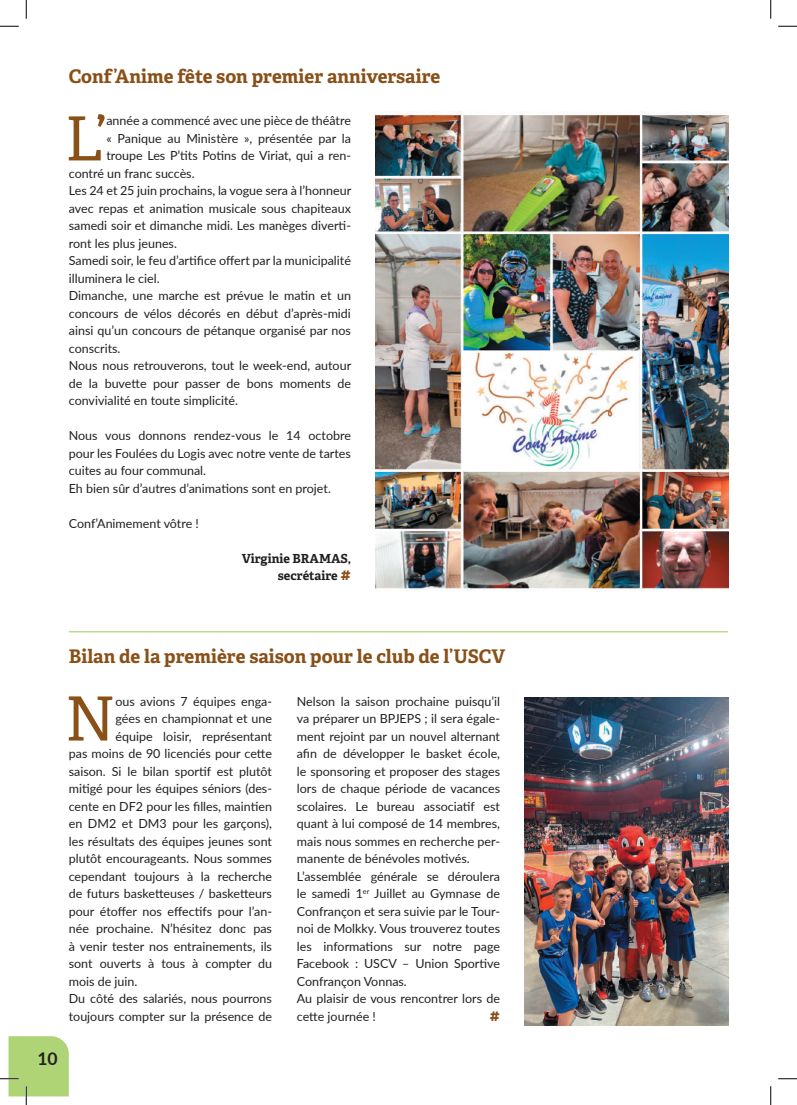
<style>
.page{position:relative;width:797px;height:1105px;background:#fff}
.page>*{position:absolute;margin:0;border:0;box-sizing:border-box;transform-origin:0 0}
.t1{font:60.88px "Adelle";color:#895018}
.t2{font:700 18.75px "Adelle";color:#895018}
.t3{font:700 17.5px "Lato";color:#231f20}
.t4{font:700 17.5px "Adelle";color:#895018}
.t5{font:12.5px/17.5px "Lato";color:#231f20}
.t6{font:700 12.5px/17.5px "Adelle";color:#231f20;text-align:right}
.s1{font-size:17.5px;color:#895018}
</style>
<div class="page">
<img style="left:376px;top:111px;width:352px;height:480px">
<hr style="left:69px;top:631px;width:659px;height:1px;background:#aed475">
<img style="left:525px;top:698px;width:203px;height:327px">
<svg style="left:0;top:25px;width:19px;height:2px"></svg>
<svg style="left:778px;top:25px;width:19px;height:2px"></svg>
<svg style="left:778px;top:1078px;width:19px;height:1px"></svg>
<svg style="left:25px;top:0;width:2px;height:19px"></svg>
<svg style="left:0;top:1036px;width:69px;height:69px"></svg>
<svg style="left:770px;top:0;width:1px;height:19px"></svg>
<svg style="left:770px;top:1086px;width:1px;height:19px"></svg>
<h2 class="t2" style="left:69px;top:63px;width:373px">Conf’Anime fête son premier anniversaire</h2>
<h1 class="t1" style="left:65px;top:94px;width:43px">L’</h1>
<p class="t5" style="left:106px;top:112px;width:246px">année a commencé avec une pièce de théâtre</p>
<p class="t5" style="left:106px;top:129px;width:246px">« Panique au Ministère », présentée par la</p>
<p class="t5" style="left:106px;top:147px;width:246px">troupe Les P’tits Potins de Viriat, qui a ren-</p>
<p class="t5" style="left:69px;top:164px;width:127px">contré un franc succès.</p>
<p class="t5" style="left:69px;top:182px;width:284px">Les 24 et 25 juin prochains, la vogue sera à l’honneur</p>
<p class="t5" style="left:69px;top:199px;width:284px">avec repas et animation musicale sous chapiteaux</p>
<p class="t5" style="left:69px;top:217px;width:284px">samedi soir et dimanche midi. Les manèges diverti-</p>
<p class="t5" style="left:69px;top:234px;width:110px">ront les plus jeunes.</p>
<p class="t5" style="left:69px;top:252px;width:284px">Samedi soir, le feu d’artifice offert par la municipalité</p>
<p class="t5" style="left:69px;top:269px;width:92px">illuminera le ciel.</p>
<p class="t5" style="left:69px;top:287px;width:284px">Dimanche, une marche est prévue le matin et un</p>
<p class="t5" style="left:69px;top:304px;width:284px">concours de vélos décorés en début d’après-midi</p>
<p class="t5" style="left:69px;top:322px;width:284px">ainsi qu’un concours de pétanque organisé par nos</p>
<p class="t5" style="left:69px;top:339px;width:53px">conscrits.</p>
<p class="t5" style="left:69px;top:357px;width:284px">Nous nous retrouverons, tout le week-end, autour</p>
<p class="t5" style="left:69px;top:374px;width:284px">de la buvette pour passer de bons moments de</p>
<p class="t5" style="left:69px;top:392px;width:171px">convivialité en toute simplicité.</p>
<p class="t5" style="left:69px;top:427px;width:284px">Nous vous donnons rendez-vous le 14 octobre pour les Foulées du Logis avec notre vente de tartes cuites au four communal.<br>Eh bien sûr d’autres d’animations sont en projet.</p>
<p class="t5" style="left:69px;top:514px;width:132px">Conf’Animement vôtre !</p>
<p class="t6" style="left:242px;top:549px;width:111px">Virginie BRAMAS, secrétaire <span class="s1">#</span></p>
<h3 class="t3" style="left:37px;top:1045px;width:22px">10</h3>
<h2 class="t2" style="left:69px;top:643px;width:438px">Bilan de la première saison pour le club de l’USCV</h2>
<h1 class="t1" style="left:65px;top:674px;width:52px">N</h1>
<p class="t5" style="left:115px;top:692px;width:158px">ous avions 7 équipes enga-</p>
<p class="t5" style="left:297px;top:692px;width:205px">Nelson la saison prochaine puisqu’il va préparer un BPJEPS ; il sera égale&shy;ment rejoint par un nouvel alternant afin de développer le basket école, le sponsoring et proposer des stages lors de chaque période de vacances scolaires. Le bureau associatif est quant à lui composé de 14 membres, mais nous sommes en recherche per&shy;manente de bénévoles motivés.<br>L’assemblée générale se déroulera le samedi 1<sup>er</sup> Juillet au Gymnase de Confrançon et sera suivie par le Tour&shy;noi de Molkky. Vous trouverez toutes les informations sur notre page Facebook : USCV – Union Sportive Confrançon Vonnas.<br>Au plaisir de vous rencontrer lors de cette journée !</p>
<p class="t5" style="left:115px;top:709px;width:158px">gées en championnat et une</p>
<p class="t5" style="left:115px;top:727px;width:158px">équipe loisir, représentant</p>
<p class="t5" style="left:69px;top:744px;width:205px">pas moins de 90 licenciés pour cette</p>
<p class="t5" style="left:69px;top:762px;width:205px">saison. Si le bilan sportif est plutôt</p>
<p class="t5" style="left:69px;top:779px;width:205px">mitigé pour les équipes séniors (des-</p>
<p class="t5" style="left:69px;top:797px;width:205px">cente en DF2 pour les filles, maintien</p>
<p class="t5" style="left:69px;top:814px;width:205px">en DM2 et DM3 pour les garçons),</p>
<p class="t5" style="left:69px;top:832px;width:205px">les résultats des équipes jeunes sont</p>
<p class="t5" style="left:69px;top:849px;width:205px">plutôt encourageants. Nous sommes</p>
<p class="t5" style="left:69px;top:867px;width:205px">cependant toujours à la recherche</p>
<p class="t5" style="left:69px;top:884px;width:205px">de futurs basketteuses / basketteurs</p>
<p class="t5" style="left:69px;top:902px;width:205px">pour étoffer nos effectifs pour l’an-</p>
<p class="t5" style="left:69px;top:919px;width:205px">née prochaine. N’hésitez donc pas</p>
<p class="t5" style="left:69px;top:937px;width:205px">à venir tester nos entrainements, ils</p>
<p class="t5" style="left:69px;top:954px;width:205px">sont ouverts à tous à compter du</p>
<p class="t5" style="left:69px;top:972px;width:70px">mois de juin.</p>
<p class="t5" style="left:69px;top:989px;width:205px">Du côté des salariés, nous pourrons</p>
<p class="t5" style="left:69px;top:1007px;width:205px">toujours compter sur la présence de</p>
<h3 class="t4" style="left:489px;top:1002px;width:12px">#</h3>
</div>
